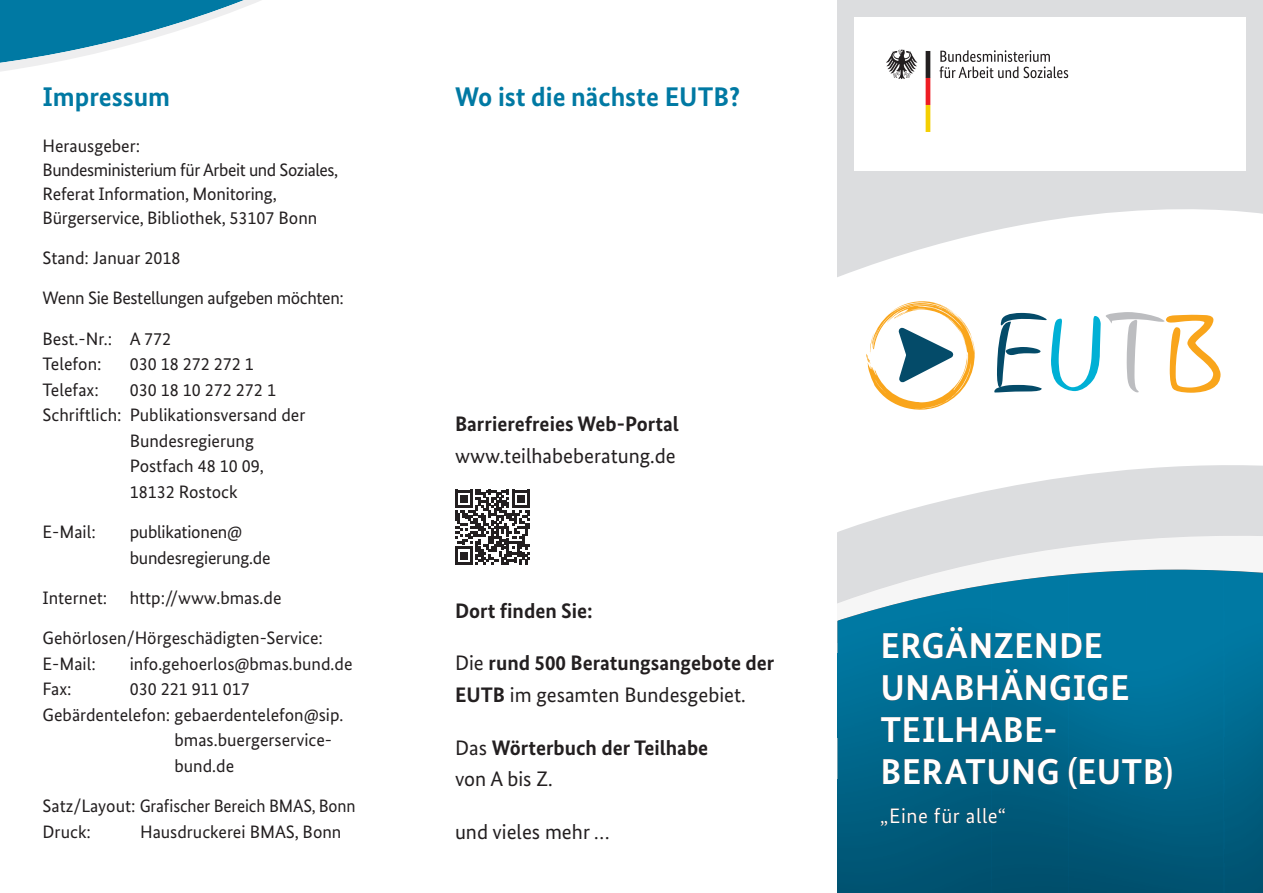
<style>
.page{position:relative;width:1263px;height:893px;background:#fff}
.page>*{position:absolute;margin:0;border:0;box-sizing:border-box;transform-origin:0 0}
.t1{font:700 36px/42px "Bundes Sans";letter-spacing:.01em;color:#fff}
.t2{font:700 27px "Bundes Sans";color:#0079a3}
.t3{font:700 21px/31.5px "Bundes Sans";color:#231f20}
.t4{font:21px "Bundes Sans";color:#231f20}
.t5{font:21px "Bundes Sans";letter-spacing:.025em;color:#fff}
.t6{font:18px/25.5px "Bundes Sans";color:#231f20}
.t7{font:18px "Bundes Sans";letter-spacing:-.025em;color:#231f20}
.t8{font:18px "Bundes Sans";letter-spacing:-.02em;color:#231f20}
.s1{font-weight:400}
</style>
<div class="page">
<svg style="left:0;top:0;width:261px;height:72px"></svg>
<div style="left:838px;top:0;width:425px;height:642px;background:#dcdddf"></div>
<img style="left:1224px;top:642px;width:39px;height:251px">
<img style="left:838px;top:642px;width:386px;height:251px">
<div style="left:855px;top:17px;width:391px;height:153px;background:#fff"></div>
<svg style="left:838px;top:536px;width:425px;height:106px"></svg>
<svg style="left:837px;top:179px;width:426px;height:354px;fill:#fff"></svg>
<svg style="left:939px;top:50px;width:129px;height:28px"></svg>
<svg style="left:886px;top:50px;width:31px;height:29px"></svg>
<svg style="left:926px;top:51px;width:4px;height:81px"></svg>
<div style="left:860px;top:298px;width:385px;height:123px;background:#fff"></div>
<svg style="left:866px;top:301px;width:109px;height:109px"></svg>
<svg style="left:994px;top:312px;width:226px;height:81px"></svg>
<svg style="left:455px;top:490px;width:75px;height:75px"></svg>
<h2 class="t2" style="left:43px;top:81px;width:129px">Impressum</h2>
<p class="t6" style="left:43px;top:132px;width:99px">Herausgeber:</p>
<p class="t7" style="left:43px;top:158px;width:297px">Bundesministerium für Arbeit und Soziales,</p>
<p class="t6" style="left:43px;top:181px;width:276px;line-height:24px">Referat Information, Monitoring,<br>Bürgerservice, Bibliothek, 53107 Bonn</p>
<p class="t6" style="left:43px;top:245px;width:140px">Stand: Januar 2018</p>
<p class="t8" style="left:43px;top:287px;width:303px">Wenn Sie Bestellungen aufgeben möchten:</p>
<p class="t6" style="left:43px;top:326px;width:130px">Best.-Nr.: A 772</p>
<p class="t6" style="left:43px;top:351px;width:61px">Telefon:</p>
<p class="t6" style="left:130px;top:351px;width:126px">030 18 272 272 1</p>
<p class="t6" style="left:43px;top:377px;width:58px">Telefax:</p>
<p class="t6" style="left:130px;top:377px;width:148px">030 18 10 272 272 1</p>
<p class="t6" style="left:130px;top:402px;width:177px;text-indent:-87px">Schriftlich: Publikationsversand der<br>Bundesregierung<br>Postfach 48 10 09,<br>18132 Rostock</p>
<p class="t6" style="left:43px;top:519px;width:55px">E-Mail:</p>
<p class="t6" style="left:130px;top:519px;width:142px">publikationen@ bundesregierung.de</p>
<p class="t6" style="left:43px;top:585px;width:241px">Internet: http://www.bmas.de</p>
<p class="t6" style="left:43px;top:625px;width:282px">Gehörlosen/Hörgeschädigten-Service:</p>
<p class="t6" style="left:43px;top:651px;width:55px">E-Mail:</p>
<p class="t6" style="left:130px;top:651px;width:224px">info.gehoerlos@bmas.bund.de</p>
<p class="t6" style="left:43px;top:676px;width:31px">Fax:</p>
<p class="t6" style="left:130px;top:676px;width:122px">030 221 911 017</p>
<p class="t6" style="left:174px;top:702px;width:171px;text-indent:-132px">Gebärdentelefon: gebaerdentelefon@sip. bmas.buergerservice&shy;bund.de</p>
<p class="t6" style="left:43px;top:793px;width:315px">Satz/Layout: Grafischer Bereich BMAS, Bonn</p>
<p class="t6" style="left:43px;top:819px;width:50px">Druck:</p>
<p class="t6" style="left:140px;top:819px;width:203px">Hausdruckerei BMAS, Bonn</p>
<h2 class="t2" style="left:455px;top:81px;width:287px">Wo ist die nächste EUTB?</h2>
<p class="t3" style="left:455px;top:408px;width:225px">Barrierefreies Web-Portal <span class="s1">www.teilhabeberatung.de</span></p>
<p class="t3" style="left:455px;top:594px;width:139px">Dort finden Sie:</p>
<p class="t3" style="left:455px;top:647px;width:321px"><span class="s1">Die</span> rund 500 Beratungsangebote der<br>EUTB <span class="s1">im gesamten Bundesgebiet.</span></p>
<p class="t3" style="left:455px;top:731px;width:255px"><span class="s1">Das</span> Wörterbuch der Teilhabe <span class="s1">von A bis Z.</span></p>
<p class="t4" style="left:455px;top:819px;width:156px">und vieles mehr …</p>
<h1 class="t1" style="left:880px;top:625px;width:294px">ERGÄNZENDE<br>UNABHÄNGIGE<br>TEILHABE-<br>BERATUNG (EUTB)</h1>
<p class="t5" style="left:880px;top:803px;width:127px">„Eine für alle“</p>
</div>
